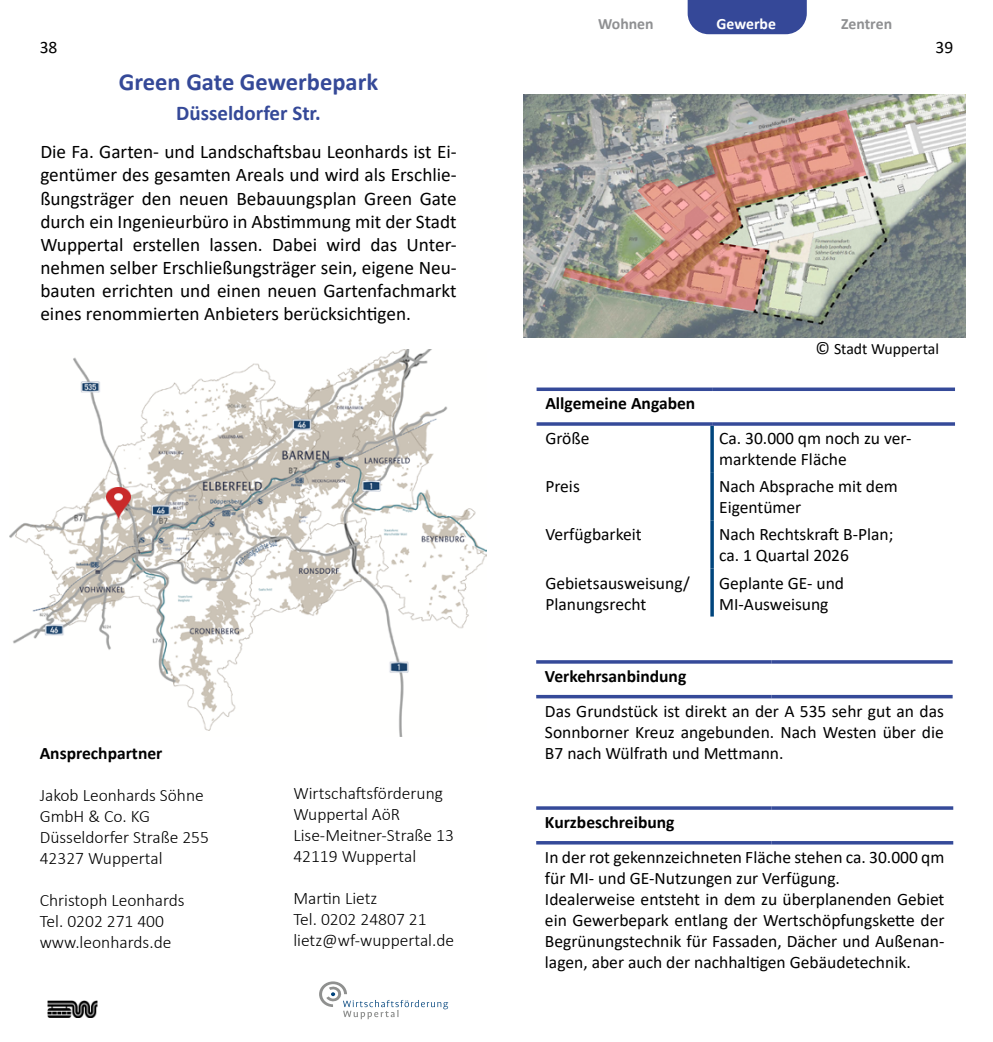
<style>
.page{position:relative;width:993px;height:1042px;background:#fff}
.page>*{position:absolute;margin:0;border:0;box-sizing:border-box;transform-origin:0 0}
.t1{font:700 24.5px "Calibri";color:#354998}
.t2{font:700 21px "Calibri";color:#354998}
.t3{font:19.25px/23.1px "Calibri";color:#000;text-align:justify}
.t4{font:17.5px/21px "Calibri";color:#000}
.t5{font:300 17.5px/21px "Calibri";color:#000}
.t6{font:700 17.5px "Calibri";color:#000}
.t7{font:15.75px "Calibri";color:#000}
.t8{font:700 15.75px "Calibri";color:#8f9092}
.t9{font:700 15.75px "Calibri";color:#fff}
.s1{font-size:17.5px}
</style>
<div class="page">
<img style="left:10px;top:350px;width:476px;height:387px">
<img style="left:523px;top:94px;width:441px;height:243px">
<img style="left:562px;top:110px;width:304px;height:201px">
<svg style="left:536px;top:660px;width:235px;height:4px"></svg>
<svg style="left:771px;top:660px;width:181px;height:4px"></svg>
<hr style="left:536px;top:695px;width:235px;height:3px;background:#354a99">
<hr style="left:771px;top:695px;width:181px;height:3px;background:#354a99">
<svg style="left:536px;top:806px;width:235px;height:4px"></svg>
<svg style="left:771px;top:806px;width:181px;height:4px"></svg>
<hr style="left:536px;top:841px;width:235px;height:3px;background:#354a99">
<hr style="left:771px;top:841px;width:181px;height:3px;background:#354a99">
<img style="left:107px;top:487px;width:24px;height:32px">
<hr style="left:710px;top:426px;width:3px;height:46px;background:#00457d">
<hr style="left:710px;top:472px;width:3px;height:48px;background:#00457d">
<hr style="left:710px;top:520px;width:3px;height:48px;background:#00457d">
<hr style="left:710px;top:568px;width:3px;height:48px;background:#00457d">
<svg style="left:536px;top:387px;width:175px;height:4px"></svg>
<svg style="left:711px;top:387px;width:243px;height:4px"></svg>
<svg style="left:536px;top:422px;width:175px;height:4px"></svg>
<svg style="left:711px;top:422px;width:243px;height:4px"></svg>
<div style="left:687px;top:0;width:119px;height:34px;background:#354898"></div>
<svg style="left:319px;top:981px;width:129px;height:38px"></svg>
<img style="left:47px;top:1000px;width:51px;height:17px">
<p class="t8" style="left:598px;top:13px;width:57px">Wohnen</p>
<p class="t9" style="left:716px;top:13px;width:61px">Gewerbe</p>
<p class="t8" style="left:841px;top:13px;width:52px">Zentren</p>
<p class="t4" style="left:40px;top:36px;width:19px">38</p>
<p class="t4" style="left:935px;top:36px;width:19px">39</p>
<h1 class="t1" style="left:119px;top:65px;width:261px">Green Gate Gewerbepark</h1>
<p class="t2" style="left:176px;top:98px;width:146px">Düsseldorfer Str.</p>
<p class="t3" style="left:40px;top:140px;width:418px">Die Fa. Garten- und Landschaftsbau Leonhards ist Ei&shy;gentümer des gesamten Areals und wird als Erschlie&shy;ßungsträger den neuen Bebauungsplan Green Gate durch ein Ingenieurbüro in Abstimmung mit der Stadt Wuppertal erstellen lassen. Dabei wird das Unter&shy;nehmen selber Erschließungsträger sein, eigene Neu&shy;bauten errichten und einen neuen Gartenfachmarkt eines renommierten Anbieters berücksichtigen.</p>
<p class="t6" style="left:40px;top:741px;width:124px">Ansprechpartner</p>
<p class="t5" style="left:40px;top:784px;width:171px">Jakob Leonhards Söhne<br>GmbH &amp; Co. KG<br>Düsseldorfer Straße 255<br>42327 Wuppertal</p>
<p class="t5" style="left:40px;top:889px;width:146px">Christoph Leonhards<br>Tel. 0202 271 400 www.leonhards.de</p>
<p class="t5" style="left:293px;top:782px;width:162px">Wirtschaftsförderung<br>Wuppertal AöR<br>Lise-Meitner-Straße 13<br>42119 Wuppertal</p>
<p class="t5" style="left:293px;top:887px;width:162px">Martin Lietz<br>Tel. 0202 24807 21 lietz@wf-wuppertal.de</p>
<p class="t7" style="left:815px;top:338px;width:125px"><span class="s1">©</span> Stadt Wuppertal</p>
<p class="t6" style="left:545px;top:391px;width:151px">Allgemeine Angaben</p>
<p class="t4" style="left:545px;top:427px;width:46px">Größe</p>
<p class="t4" style="left:718px;top:427px;width:194px">Ca. 30.000 qm noch zu ver&shy;marktende Fläche</p>
<p class="t4" style="left:545px;top:475px;width:36px">Preis</p>
<p class="t4" style="left:718px;top:475px;width:180px">Nach Absprache mit dem<br>Eigentümer</p>
<p class="t4" style="left:545px;top:524px;width:98px">Verfügbarkeit</p>
<p class="t4" style="left:718px;top:524px;width:176px">Nach Rechtskraft B-Plan; ca. 1 Quartal 2026</p>
<p class="t4" style="left:545px;top:572px;width:146px">Gebietsausweisung/<br>Planungsrecht</p>
<p class="t4" style="left:718px;top:572px;width:126px">Geplante GE- und<br>MI-Ausweisung</p>
<p class="t6" style="left:544px;top:664px;width:143px">Verkehrsanbindung</p>
<p class="t4" style="left:544px;top:700px;width:400px;text-align:justify">Das Grundstück ist direkt an der A 535 sehr gut an das Sonnborner Kreuz angebunden. Nach Westen über die B7 nach Wülfrath und Mettmann.</p>
<p class="t6" style="left:544px;top:810px;width:131px">Kurzbeschreibung</p>
<p class="t4" style="left:544px;top:846px;width:401px">In der rot gekennzeichneten Fläche stehen ca. 30.000 qm für MI- und GE-Nutzungen zur Verfügung.<br>Idealerweise entsteht in dem zu überplanenden Gebiet ein Gewerbepark entlang der Wertschöpfungskette der Begrünungstechnik für Fassaden, Dächer und Außenan&shy;lagen, aber auch der nachhaltigen Gebäudetechnik.</p>
</div>
